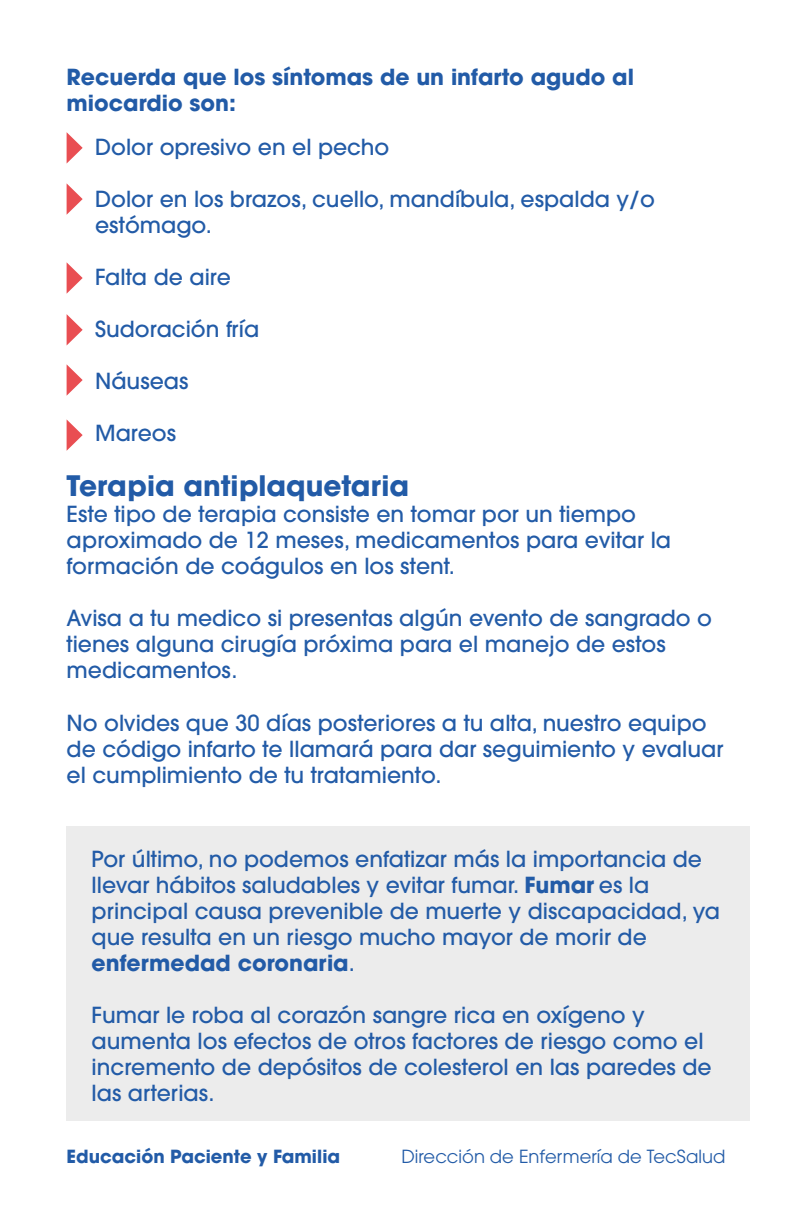
<style>
.page{position:relative;width:792px;height:1224px;background:#fff}
.page>*{position:absolute;margin:0;border:0;box-sizing:border-box;transform-origin:0 0}
.t1{font:700 28px "ITC Avant Garde Pro";color:#225ba7}
.t2{font:500 22px/26px "ITC Avant Garde Pro";color:#225ba7}
.t3{font:700 22px/26px "ITC Avant Garde Pro";color:#225ba7}
.t4{font:18px "ITC Avant Garde Pro";color:#225ba7}
.t5{font:700 18px "ITC Avant Garde Pro";color:#225ba7}
.s1{font-weight:700}
</style>
<div class="page">
<div style="left:66px;top:826px;width:684px;height:295px;background:#ececec"></div>
<svg style="left:67px;top:132px;width:16px;height:31px"></svg>
<svg style="left:67px;top:184px;width:16px;height:31px"></svg>
<svg style="left:67px;top:263px;width:16px;height:30px"></svg>
<svg style="left:67px;top:314px;width:16px;height:31px"></svg>
<svg style="left:67px;top:365px;width:16px;height:30px"></svg>
<svg style="left:67px;top:420px;width:16px;height:31px"></svg>
<p class="t3" style="left:67px;top:63px;width:569px">Recuerda que los síntomas de un infarto agudo al miocardio son:</p>
<p class="t2" style="left:95px;top:134px;width:296px">Dolor opresivo en el pecho</p>
<p class="t2" style="left:95px;top:186px;width:561px">Dolor en los brazos, cuello, mandíbula, espalda y/o estómago.</p>
<p class="t2" style="left:95px;top:264px;width:137px">Falta de aire</p>
<p class="t2" style="left:95px;top:316px;width:166px">Sudoración fría</p>
<p class="t2" style="left:95px;top:368px;width:95px">Náuseas</p>
<p class="t2" style="left:95px;top:420px;width:82px">Mareos</p>
<p class="t1" style="left:67px;top:467px;width:344px">Terapia antiplaquetaria</p>
<p class="t2" style="left:67px;top:501px;width:606px">Este tipo de terapia consiste en tomar por un tiempo aproximado de 12 meses, medicamentos para evitar la formación de coágulos en los stent.</p>
<p class="t2" style="left:67px;top:605px;width:647px">Avisa a tu medico si presentas algún evento de sangrado o tienes alguna cirugía próxima para el manejo de estos medicamentos.</p>
<p class="t2" style="left:67px;top:709px;width:658px">No olvides que 30 días posteriores a tu alta, nuestro equipo de código infarto te llamará para dar seguimiento y evaluar el cumplimiento de tu tratamiento.</p>
<p class="t2" style="left:92px;top:846px;width:630px">Por último, no podemos enfatizar más la importancia de llevar hábitos saludables y evitar fumar. <span class="s1">Fumar</span> es la principal causa prevenible de muerte y discapacidad, ya que resulta en un riesgo mucho mayor de morir de <span class="s1">enfermedad coronaria</span>.</p>
<p class="t2" style="left:92px;top:1002px;width:622px">Fumar le roba al corazón sangre rica en oxígeno y aumenta los efectos de otros factores de riesgo como el incremento de depósitos de colesterol en las paredes de las arterias.</p>
<p class="t5" style="left:67px;top:1144px;width:275px">Educación Paciente y Familia</p>
<p class="t4" style="left:401px;top:1145px;width:326px">Dirección de Enfermería de TecSalud</p>
</div>
